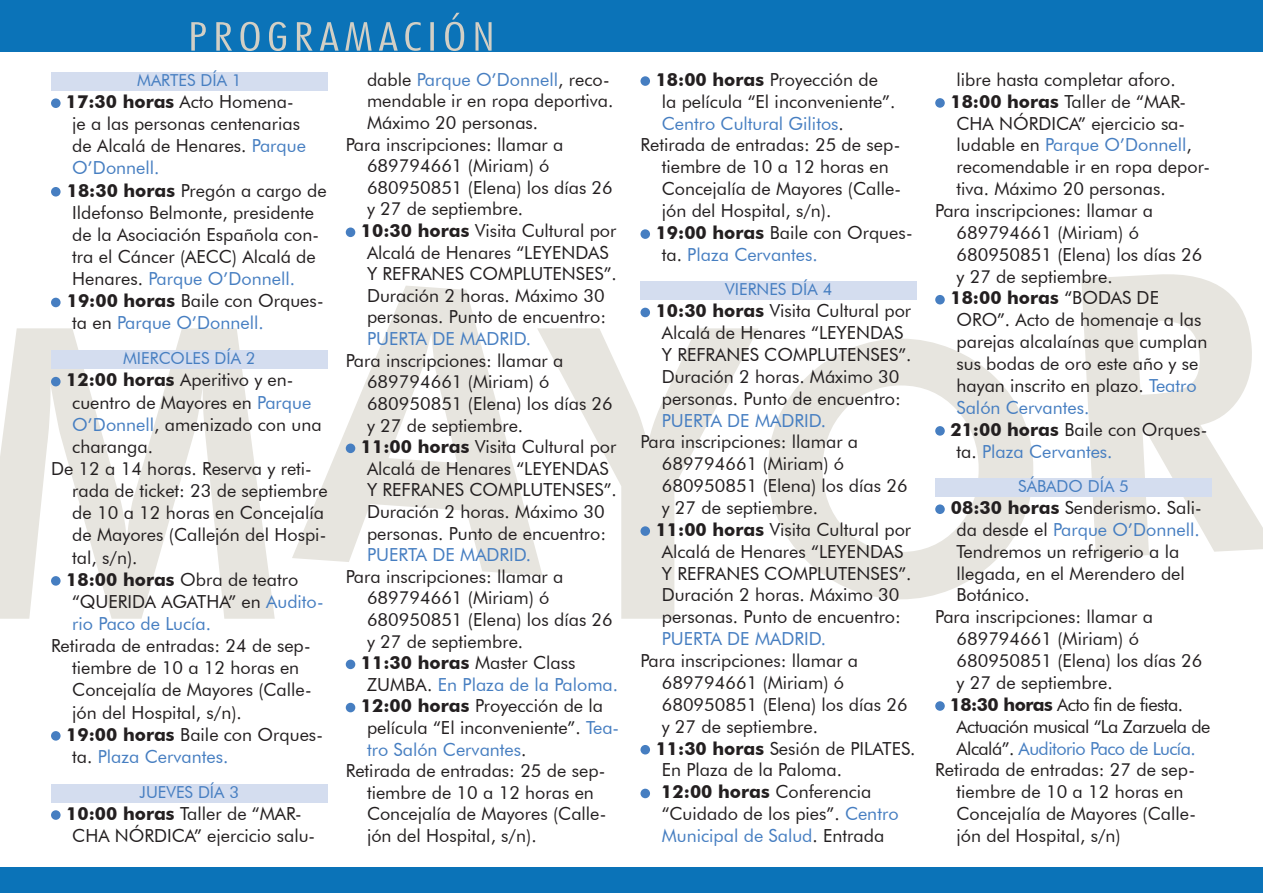
<style>
.page{position:relative;width:1263px;height:893px;background:#fff}
.page>*{position:absolute;margin:0;border:0;box-sizing:border-box;transform-origin:0 0}
.t1{font:18px/21.9px "Futura BT";color:#231f20}
.t2{font:18px/21.9px "Futura BT";letter-spacing:-.03em;color:#231f20}
.t3{font:18px/21.6px "Futura BT";color:#467ec1}
.t4{font:16.5px "Futura BT";color:#467ec1}
.s1{font-weight:700}
.s2{color:#467ec1}
.s3{font-weight:700;color:#231f20}
.s4{color:#231f20}
</style>
<div class="page">
<svg style="left:0;top:328px;width:275px;height:291px;fill:#e7e5df"></svg>
<svg style="left:292px;top:286px;width:245px;height:289px"></svg>
<svg style="left:537px;top:328px;width:221px;height:291px"></svg>
<svg style="left:768px;top:339px;width:265px;height:260px"></svg>
<svg style="left:1081px;top:274px;width:182px;height:284px;fill:#e7e5df"></svg>
<div style="left:0;top:0;width:1263px;height:51px;background:#0b73b8"></div>
<div style="left:51px;top:72px;width:277px;height:18px;background:#d4ddef"></div>
<div style="left:51px;top:351px;width:277px;height:18px;background:#d4ddef"></div>
<div style="left:51px;top:784px;width:277px;height:18px;background:#d4ddef"></div>
<div style="left:51px;top:98px;width:10px;height:10px;background:#467ec1;border-radius:50%"></div>
<div style="left:51px;top:187px;width:10px;height:10px;background:#467ec1;border-radius:50%"></div>
<div style="left:51px;top:298px;width:10px;height:9px;background:#467ec1;border-radius:50%"></div>
<div style="left:51px;top:377px;width:10px;height:9px;background:#467ec1;border-radius:50%"></div>
<div style="left:51px;top:576px;width:10px;height:10px;background:#467ec1;border-radius:50%"></div>
<div style="left:51px;top:731px;width:10px;height:10px;background:#467ec1;border-radius:50%"></div>
<div style="left:51px;top:810px;width:10px;height:10px;background:#467ec1;border-radius:50%"></div>
<div style="left:346px;top:227px;width:9px;height:10px;background:#467ec1;border-radius:50%"></div>
<div style="left:346px;top:444px;width:9px;height:9px;background:#467ec1;border-radius:50%"></div>
<div style="left:346px;top:660px;width:9px;height:9px;background:#467ec1;border-radius:50%"></div>
<div style="left:346px;top:703px;width:9px;height:9px;background:#467ec1;border-radius:50%"></div>
<div style="left:640px;top:282px;width:277px;height:18px;background:#d4ddef"></div>
<div style="left:640px;top:76px;width:10px;height:10px;background:#467ec1;border-radius:50%"></div>
<div style="left:640px;top:229px;width:10px;height:10px;background:#467ec1;border-radius:50%"></div>
<div style="left:640px;top:308px;width:10px;height:9px;background:#467ec1;border-radius:50%"></div>
<div style="left:640px;top:526px;width:10px;height:10px;background:#467ec1;border-radius:50%"></div>
<div style="left:640px;top:745px;width:10px;height:9px;background:#467ec1;border-radius:50%"></div>
<div style="left:640px;top:789px;width:10px;height:9px;background:#467ec1;border-radius:50%"></div>
<div style="left:935px;top:478px;width:277px;height:18px;background:#d4ddef"></div>
<div style="left:935px;top:98px;width:10px;height:10px;background:#467ec1;border-radius:50%"></div>
<div style="left:935px;top:295px;width:10px;height:9px;background:#467ec1;border-radius:50%"></div>
<div style="left:935px;top:426px;width:10px;height:10px;background:#467ec1;border-radius:50%"></div>
<div style="left:935px;top:504px;width:10px;height:10px;background:#467ec1;border-radius:50%"></div>
<div style="left:935px;top:701px;width:10px;height:10px;background:#467ec1;border-radius:50%"></div>
<div style="left:0;top:867px;width:1263px;height:26px;background:#0b73b8"></div>
<svg style="left:191px;top:13px;width:301px;height:38px"></svg>
<p class="t4" style="left:137px;top:70px;width:106px">MARTES DÍA 1</p>
<p class="t1" style="left:72px;top:90px;width:235px;text-indent:-6px"><span class="s1">17:30 horas</span> Acto Homena&shy;je a las personas centenarias de Alcalá de Henares. <span class="s2">Parque<br>O’Donnell.</span></p>
<p class="t1" style="left:72px;top:179px;width:256px;text-indent:-6px"><span class="s1">18:30 horas</span> Pregón a cargo de<br>Ildefonso Belmonte, presidente de la Asociación Española con&shy;tra el Cáncer (AECC) Alcalá de<br>Henares. <span class="s2">Parque O’Donnell.</span></p>
<p class="t1" style="left:72px;top:290px;width:253px;text-indent:-6px"><span class="s1">19:00 horas</span> Baile con Orques&shy;ta en <span class="s2">Parque O’Donnell.</span></p>
<p class="t4" style="left:123px;top:348px;width:134px">MIERCOLES DÍA 2</p>
<p class="t1" style="left:72px;top:369px;width:251px;text-indent:-6px"><span class="s1">12:00 horas</span> Aperitivo y en&shy;cuentro de Mayores en <span class="s2">Parque<br>O’Donnell</span>, amenizado con una charanga.</p>
<p class="t1" style="left:72px;top:457px;width:257px;text-indent:-21px">De 12 a 14 horas. Reserva y reti&shy;rada de ticket: 23 de septiembre de 10 a 12 horas en Concejalía de Mayores (Callejón del Hospi&shy;tal, s/n).</p>
<p class="t1" style="left:72px;top:568px;width:253px;text-indent:-6px"><span class="s1">18:00 horas</span> Obra de teatro “QUERIDA AGATHA” en <span class="s2">Audito&shy;rio Paco de Lucía.</span></p>
<p class="t1" style="left:72px;top:634px;width:241px;text-indent:-21px">Retirada de entradas: 24 de sep&shy;tiembre de 10 a 12 horas en<br>Concejalía de Mayores (Calle&shy;jón del Hospital, s/n).</p>
<p class="t1" style="left:72px;top:723px;width:252px;text-indent:-6px"><span class="s1">19:00 horas</span> Baile con Orques&shy;ta. <span class="s2">Plaza Cervantes.</span></p>
<p class="t4" style="left:140px;top:782px;width:101px">JUEVES DÍA 3</p>
<p class="t1" style="left:72px;top:802px;width:244px;text-indent:-6px"><span class="s1">10:00 horas</span> Taller de “MAR-<br>CHA NÓRDICA” ejercicio salu-</p>
<p class="t1" style="left:367px;top:69px;width:248px">dable <span class="s2">Parque O’Donnell</span>, reco&shy;mendable ir en ropa deportiva.<br>Máximo 20 personas.</p>
<p class="t1" style="left:367px;top:133px;width:247px;text-indent:-21px">Para inscripciones: llamar a<br>689794661 (Miriam) ó<br>680950851 (Elena) los días 26 y 27 de septiembre.</p>
<p class="t1" style="left:367px;top:220px;width:251px;text-indent:-6px"><span class="s1">10:30 horas</span> Visita Cultural por<br>Alcalá de Henares “LEYENDAS<br>Y REFRANES COMPLUTENSES”.<br>Duración 2 horas. Máximo 30 personas. Punto de encuentro:<br><span class="s2">PUERTA DE MADRID.</span></p>
<p class="t1" style="left:367px;top:349px;width:247px;text-indent:-21px">Para inscripciones: llamar a<br>689794661 (Miriam) ó<br>680950851 (Elena) los días 26 y 27 de septiembre.</p>
<p class="t1" style="left:367px;top:436px;width:251px;text-indent:-6px"><span class="s1">11:00 horas</span> Visita Cultural por<br>Alcalá de Henares “LEYENDAS<br>Y REFRANES COMPLUTENSES”.<br>Duración 2 horas. Máximo 30 personas. Punto de encuentro:<br><span class="s2">PUERTA DE MADRID.</span></p>
<p class="t1" style="left:367px;top:565px;width:247px;text-indent:-21px">Para inscripciones: llamar a<br>689794661 (Miriam) ó<br>680950851 (Elena) los días 26 y 27 de septiembre.</p>
<p class="t3" style="left:367px;top:652px;width:253px;text-indent:-6px"><span class="s3">11:30 horas</span> <span class="s4">Master Class<br>ZUMBA.</span> En Plaza de la Paloma.</p>
<p class="t1" style="left:367px;top:695px;width:254px;text-indent:-6px"><span class="s1">12:00 horas</span> Proyección de la película “El inconveniente”. <span class="s2">Tea&shy;tro Salón Cervantes</span>.</p>
<p class="t1" style="left:367px;top:760px;width:241px;text-indent:-21px">Retirada de entradas: 25 de sep&shy;tiembre de 10 a 12 horas en<br>Concejalía de Mayores (Calle&shy;jón del Hospital, s/n).</p>
<p class="t1" style="left:662px;top:68px;width:235px;text-indent:-6px"><span class="s1">18:00 horas</span> Proyección de la película “El inconveniente”.<br><span class="s2">Centro Cultural Gilitos</span>.</p>
<p class="t1" style="left:662px;top:134px;width:241px;text-indent:-21px">Retirada de entradas: 25 de sep&shy;tiembre de 10 a 12 horas en<br>Concejalía de Mayores (Calle&shy;jón del Hospital, s/n).</p>
<p class="t1" style="left:662px;top:221px;width:252px;text-indent:-6px"><span class="s1">19:00 horas</span> Baile con Orques&shy;ta. <span class="s2">Plaza Cervantes.</span></p>
<p class="t4" style="left:725px;top:279px;width:109px">VIERNES DÍA 4</p>
<p class="t1" style="left:662px;top:300px;width:251px;text-indent:-6px"><span class="s1">10:30 horas</span> Visita Cultural por<br>Alcalá de Henares “LEYENDAS<br>Y REFRANES COMPLUTENSES”.<br>Duración 2 horas. Máximo 30 personas. Punto de encuentro:<br><span class="s2">PUERTA DE MADRID.</span></p>
<p class="t1" style="left:662px;top:431px;width:247px;text-indent:-21px">Para inscripciones: llamar a<br>689794661 (Miriam) ó<br>680950851 (Elena) los días 26 y 27 de septiembre.</p>
<p class="t1" style="left:662px;top:518px;width:251px;text-indent:-6px"><span class="s1">11:00 horas</span> Visita Cultural por<br>Alcalá de Henares “LEYENDAS<br>Y REFRANES COMPLUTENSES”.<br>Duración 2 horas. Máximo 30 personas. Punto de encuentro:<br><span class="s2">PUERTA DE MADRID.</span></p>
<p class="t1" style="left:662px;top:650px;width:247px;text-indent:-21px">Para inscripciones: llamar a<br>689794661 (Miriam) ó<br>680950851 (Elena) los días 26 y 27 de septiembre.</p>
<p class="t1" style="left:662px;top:737px;width:255px;text-indent:-6px"><span class="s1">11:30 horas</span> Sesión de PILATES.<br>En Plaza de la Paloma.</p>
<p class="t1" style="left:661px;top:781px;width:239px"><span class="s1">12:00 horas</span> Conferencia “Cuidado de los pies”. <span class="s2">Centro<br>Municipal de Salud</span>. Entrada</p>
<p class="t1" style="left:956px;top:68px;width:221px">libre hasta completar aforo.</p>
<p class="t1" style="left:956px;top:90px;width:255px;text-indent:-6px"><span class="s1">18:00 horas</span> Taller de “MAR-<br>CHA NÓRDICA” ejercicio sa&shy;ludable en <span class="s2">Parque O’Donnell</span>, recomendable ir en ropa depor&shy;tiva. Máximo 20 personas.</p>
<p class="t1" style="left:956px;top:200px;width:247px;text-indent:-21px">Para inscripciones: llamar a<br>689794661 (Miriam) ó<br>680950851 (Elena) los días 26 y 27 de septiembre.</p>
<p class="t1" style="left:956px;top:287px;width:252px;text-indent:-6px"><span class="s1">18:00 horas</span> “BODAS DE<br>ORO”. Acto de homenaje a las parejas alcalaínas que cumplan sus bodas de oro este año y se hayan inscrito en plazo. <span class="s2">Teatro<br>Salón Cervantes.</span></p>
<p class="t1" style="left:956px;top:418px;width:252px;text-indent:-6px"><span class="s1">21:00 horas</span> Baile con Orques&shy;ta. <span class="s2">Plaza Cervantes.</span></p>
<p class="t4" style="left:1018px;top:476px;width:112px">SÁBADO DÍA 5</p>
<p class="t1" style="left:956px;top:496px;width:247px;text-indent:-6px"><span class="s1">08:30 horas</span> Senderismo. Sali&shy;da desde el <span class="s2">Parque O’Donnell.<br></span>Tendremos un refrigerio a la llegada, en el Merendero del<br>Botánico.</p>
<p class="t1" style="left:956px;top:606px;width:247px;text-indent:-21px">Para inscripciones: llamar a<br>689794661 (Miriam) ó<br>680950851 (Elena) los días 26 y 27 de septiembre.</p>
<p class="t2" style="left:956px;top:693px;width:255px;text-indent:-7px"><span class="s1">18:30 horas</span> Acto fin de fiesta.<br>Actuación musical “La Zarzuela de<br>Alcalá”. <span class="s2">Auditorio Paco de Lucía.</span></p>
<p class="t1" style="left:956px;top:759px;width:241px;text-indent:-21px">Retirada de entradas: 27 de sep&shy;tiembre de 10 a 12 horas en<br>Concejalía de Mayores (Calle&shy;jón del Hospital, s/n)</p>
</div>
